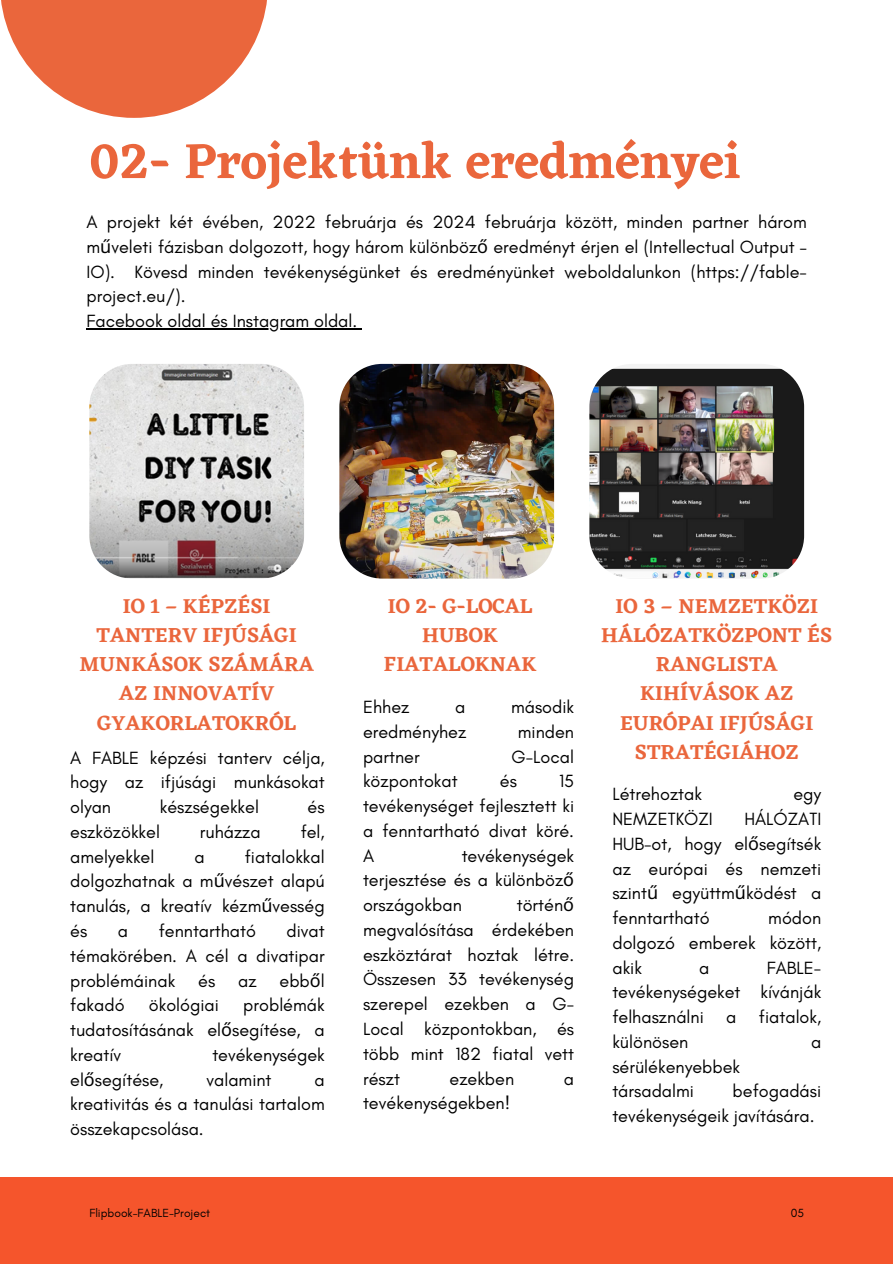
<style>
.page{position:relative;width:893px;height:1264px;background:#fff}
.page>*{position:absolute;margin:0;border:0;box-sizing:border-box;transform-origin:0 0}
.t1{font:600 51px "Eczar";color:#ea663c}
.t2{font:600 21px/29.2px "Eczar";color:#ea663c;text-align:center}
.t3{font:18px/24.8px "Glacial Indifference";color:#000;text-align:justify}
.t4{font:12px "Glacial Indifference";color:#000}
.s1{font-family:"Noto Sans"}
</style>
<div class="page">
<img style="left:89px;top:364px;width:215px;height:214px;border-radius:43px">
<img style="left:339px;top:364px;width:215px;height:214px;border-radius:43px">
<img style="left:589px;top:364px;width:215px;height:214px;border-radius:43px">
<div style="left:0;top:1177px;width:892px;height:86px;background:#f5552c"></div>
<svg style="left:1px;top:0;width:266px;height:118px;fill:#ea663c"></svg>
<hr style="left:86px;top:328px;width:271px;height:1px;background:#000">
<p class="t1" style="left:89px;top:131px;width:652px">02- Projektünk eredményei</p>
<p class="t3" style="left:86px;top:209px;width:721px">A projekt két évében, 2022 februárja és 2024 februárja között, minden partner három m<span class="s1">ű</span>veleti fázisban dolgozott, hogy három különböz<span class="s1">ő</span> eredményt érjen el (Intellectual Output – IO). Kövesd minden tevékenységünket és eredményünket weboldalunkon (https://fable&shy;project.eu/).</p>
<h2 class="t3" style="left:86px;top:308px;width:272px">Facebook oldal és Instagram oldal.</h2>
<h3 class="t2" style="left:80px;top:590px;width:236px">IO 1 – KÉPZÉSI<br>TANTERV IFJÚSÁGI<br>MUNKÁSOK SZÁMÁRA<br>AZ INNOVATÍV<br>GYAKORLATOKRÓL</h3>
<h2 class="t2" style="left:384px;top:590px;width:154px">IO 2- G-LOCAL<br>HUBOK<br>FIATALOKNAK</h2>
<h3 class="t2" style="left:601px;top:590px;width:232px">IO 3 – NEMZETKÖZI<br>HÁLÓZATKÖZPONT ÉS<br>RANGLISTA<br>KIHÍVÁSOK AZ<br>EURÓPAI IFJÚSÁGI</h3>
<h2 class="t3" style="left:70px;top:745px;width:256px">A FABLE képzési tanterv célja,</h2>
<h3 class="t2" style="left:635px;top:737px;width:165px">STRATÉGIÁHOZ</h3>
<h2 class="t3" style="left:70px;top:769px;width:256px">hogy az ifjúsági munkásokat olyan</h2>
<h3 class="t3" style="left:363px;top:694px;width:48px">Ehhez</h3>
<h3 class="t3" style="left:455px;top:694px;width:12px">a</h3>
<h3 class="t3" style="left:511px;top:694px;width:65px">második</h3>
<h3 class="t3" style="left:363px;top:719px;width:105px">eredményhez</h3>
<h3 class="t3" style="left:518px;top:719px;width:58px">minden</h3>
<h3 class="t3" style="left:363px;top:744px;width:58px">partner</h3>
<h3 class="t3" style="left:511px;top:744px;width:64px">G-Local</h3>
<h3 class="t3" style="left:363px;top:768px;width:96px">központokat</h3>
<h3 class="t3" style="left:499px;top:768px;width:19px">és</h3>
<h3 class="t3" style="left:363px;top:768px;width:212px;text-indent:196px">15 tevékenységet fejlesztett ki a fenntartható divat köré.<br>A</h3>
<p class="t3" style="left:612px;top:781px;width:91px">Létrehoztak</p>
<p class="t3" style="left:793px;top:781px;width:29px">egy</p>
<p class="t3" style="left:612px;top:806px;width:102px">NEMZETKÖZI</p>
<h2 class="t3" style="left:160px;top:794px;width:101px">készségekkel</h2>
<h2 class="t3" style="left:307px;top:794px;width:19px">és</h2>
<p class="t3" style="left:612px;top:806px;width:210px;text-indent:132px">HÁLÓZATI HUB-ot, hogy el<span class="s1">ő</span>segítsék az európai és nemzeti szint<span class="s1">ű</span> együttm<span class="s1">ű</span>ködést a fenntartható</p>
<h2 class="t3" style="left:70px;top:819px;width:91px">eszközökkel</h2>
<h2 class="t3" style="left:200px;top:819px;width:62px">ruházza</h2>
<h2 class="t3" style="left:301px;top:819px;width:26px">fel,</h2>
<h2 class="t3" style="left:70px;top:844px;width:86px">amelyekkel</h2>
<h2 class="t3" style="left:194px;top:844px;width:12px">a</h2>
<h3 class="t3" style="left:363px;top:843px;width:212px;text-indent:99px">tevékenységek terjesztése és a különböz<span class="s1">ő </span>országokban</h3>
<h2 class="t3" style="left:70px;top:844px;width:256px;text-indent:174px">fiatalokkal dolgozhatnak a m<span class="s1">ű</span>vészet alapú tanulás, a kreatív kézm<span class="s1">ű</span>vesség és</h2>
<h3 class="t3" style="left:363px;top:892px;width:212px;text-indent:154px">történ<span class="s1">ő </span>megvalósítása érdekében eszköztárat hoztak létre.<br>Összesen 33 tevékenység szerepel ezekben a G-Local központokban, és több mint 182 fiatal vett részt</h3>
<p class="t3" style="left:612px;top:905px;width:210px;text-indent:156px">módon dolgozó emberek között, akik</p>
<h2 class="t3" style="left:70px;top:918px;width:256px;text-indent:216px">divat témakörében. A cél a divatipar problémáinak</h2>
<h2 class="t3" style="left:118px;top:918px;width:12px">a</h2>
<h2 class="t3" style="left:159px;top:918px;width:99px">fenntartható</h2>
<p class="t3" style="left:612px;top:954px;width:210px;text-indent:154px">FABLE&shy;tevékenységeket kívánják felhasználni a fiatalok, különösen</p>
<p class="t3" style="left:699px;top:954px;width:12px">a</p>
<h2 class="t3" style="left:198px;top:967px;width:19px">és</h2>
<h2 class="t3" style="left:238px;top:967px;width:20px">az</h2>
<h2 class="t3" style="left:279px;top:967px;width:47px">ebb<span class="s1">ő</span>l</h2>
<h2 class="t3" style="left:70px;top:992px;width:256px;text-indent:173px">problémák tudatosításának el<span class="s1">ő</span>segítése, a kreatív</h2>
<h2 class="t3" style="left:70px;top:992px;width:56px">fakadó</h2>
<h2 class="t3" style="left:149px;top:992px;width:72px">ökológiai</h2>
<p class="t3" style="left:811px;top:1029px;width:12px">a</p>
<h2 class="t3" style="left:212px;top:1042px;width:114px">tevékenységek</h2>
<p class="t3" style="left:612px;top:1053px;width:129px">sérülékenyebbek társadalmi</p>
<h3 class="t3" style="left:449px;top:1065px;width:66px">ezekben</h3>
<h3 class="t3" style="left:564px;top:1065px;width:12px">a</h3>
<h3 class="t3" style="left:363px;top:1090px;width:149px">tevékenységekben!</h3>
<h2 class="t3" style="left:70px;top:1066px;width:95px">el<span class="s1">ő</span>segítése,</h2>
<h2 class="t3" style="left:206px;top:1066px;width:67px">valamint</h2>
<h2 class="t3" style="left:70px;top:1066px;width:256px;text-indent:244px">a kreativitás és a tanulási tartalom összekapcsolása.</h2>
<p class="t3" style="left:612px;top:1078px;width:210px;text-indent:120px">befogadási tevékenységeik javítására.</p>
<p class="t4" style="left:89px;top:1205px;width:122px">Flipbook-FABLE-Project</p>
<p class="t4" style="left:790px;top:1205px;width:15px">05</p>
</div>
